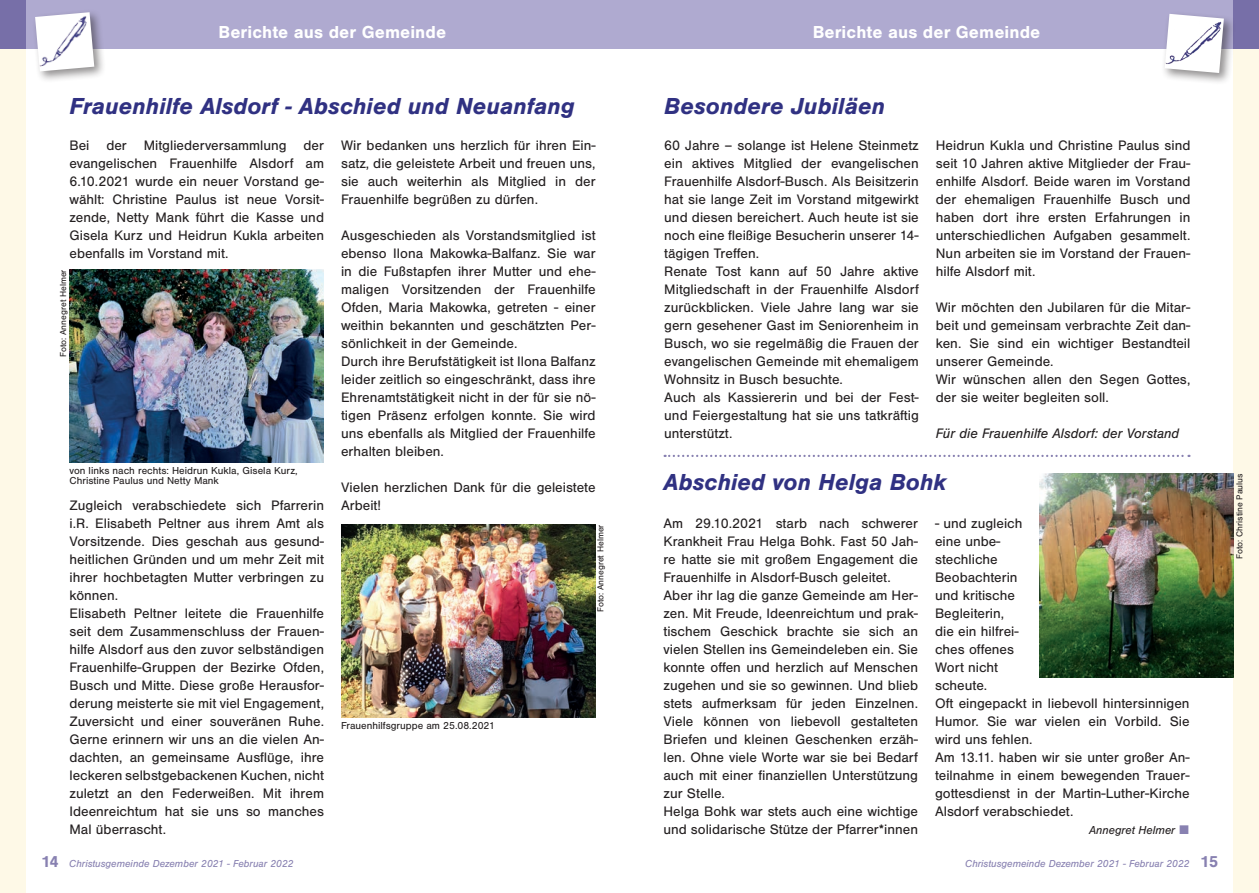
<style>
.page{position:relative;width:1259px;height:893px;background:#fff}
.page>*{position:absolute;margin:0;border:0;box-sizing:border-box;transform-origin:0 0}
.t1{font:italic 700 24px "Sans";color:#303182}
.t2{font:700 18px "Sans";letter-spacing:.005em;color:#fff}
.t3{font:14.25px/18px "Sans";color:#231f20}
.t4{font:italic 14.25px "Sans";color:#231f20}
.t5{font:italic 12px "Sans";color:#231f20}
.t6{font:10.5px/10.5px "Sans";color:#231f20}
.t7{font:italic 10.5px "Sans";color:#8881b1}
.t8{font:9px "Sans";color:#231f20}
.s1{font-weight:700;font-style:normal;font-size:16.5px}
</style>
<div class="page">
<div style="left:1233px;top:0;width:26px;height:893px;background:#fef9e7"></div>
<div style="left:0;top:0;width:25px;height:893px;background:#fef9e7"></div>
<div style="left:0;top:0;width:629px;height:49px;background:#afaad0"></div>
<div style="left:629px;top:0;width:630px;height:49px;background:#afaad0"></div>
<div style="left:1233px;top:0;width:26px;height:49px;background:#776fa8"></div>
<div style="left:0;top:0;width:25px;height:49px;background:#776fa8"></div>
<img style="left:69px;top:269px;width:255px;height:194px">
<img style="left:341px;top:524px;width:254px;height:194px">
<div style="left:32px;top:9px;width:74px;height:74px;background:#231f20;opacity:.5"></div>
<img style="left:35px;top:12px;width:59px;height:59px">
<div style="left:1161px;top:10px;width:74px;height:75px;background:#231f20;opacity:.5"></div>
<svg style="left:1164px;top:71px;width:60px;height:2px"></svg>
<img style="left:1164px;top:14px;width:60px;height:57px">
<img style="left:1039px;top:473px;width:194px;height:204px">
<svg style="left:664px;top:455px;width:525px;height:2px"></svg>
<p class="t2" style="left:219px;top:22px;width:229px">Berichte aus der Gemeinde</p>
<p class="t2" style="left:813px;top:22px;width:229px">Berichte aus der Gemeinde</p>
<h1 class="t1" style="left:69px;top:92px;width:507px">Frauenhilfe Alsdorf - Abschied und Neuanfang</h1>
<p class="t3" style="left:69px;top:136px;width:256px;text-align:justify">Bei der Mitgliederversammlung der evangelischen Frauenhilfe Alsdorf am 6.10.2021 wurde ein neuer Vorstand ge&shy;wählt: Christine Paulus ist neue Vorsit&shy;zende, Netty Mank führt die Kasse und Gisela Kurz und Heidrun Kukla arbeiten ebenfalls im Vorstand mit.</p>
<p class="t8" style="left:58px;top:357px;width:89px;rotate:-90deg">Foto: Annegret Helmer</p>
<p class="t6" style="left:69px;top:465px;width:230px">von links nach rechts: Heidrun Kukla, Gisela Kurz,<br>Christine Paulus und Netty Mank</p>
<p class="t3" style="left:69px;top:496px;width:256px">Zugleich verabschiedete sich Pfarrerin i.R. Elisabeth Peltner aus ihrem Amt als Vorsitzende. Dies geschah aus gesund&shy;heitlichen Gründen und um mehr Zeit mit ihrer hochbetagten Mutter verbringen zu können.<br>Elisabeth Peltner leitete die Frauenhilfe seit dem Zusammenschluss der Frauen&shy;hilfe Alsdorf aus den zuvor selbständigen Frauenhilfe-Gruppen der Bezirke Ofden, Busch und Mitte. Diese große Herausfor&shy;derung meisterte sie mit viel Engagement, Zuversicht und einer souveränen Ruhe.<br>Gerne erinnern wir uns an die vielen An&shy;dachten, an gemeinsame Ausflüge, ihre leckeren selbstgebackenen Kuchen, nicht zuletzt an den Federweißen. Mit ihrem Ideenreichtum hat sie uns so manches Mal überrascht.</p>
<p class="t3" style="left:341px;top:136px;width:256px;text-align:justify">Wir bedanken uns herzlich für ihren Ein&shy;satz, die geleistete Arbeit und freuen uns, sie auch weiterhin als Mitglied in der Frauenhilfe begrüßen zu dürfen.</p>
<p class="t3" style="left:341px;top:226px;width:256px">Ausgeschieden als Vorstandsmitglied ist ebenso Ilona Makowka-Balfanz. Sie war in die Fußstapfen ihrer Mutter und ehe&shy;maligen Vorsitzenden der Frauenhilfe Ofden, Maria Makowka, getreten - einer weithin bekannten und geschätzten Per&shy;sönlichkeit in der Gemeinde.<br>Durch ihre Berufstätigkeit ist Ilona Balfanz leider zeitlich so eingeschränkt, dass ihre Ehrenamtstätigkeit nicht in der für sie nö&shy;tigen Präsenz erfolgen konnte. Sie wird uns ebenfalls als Mitglied der Frauenhilfe erhalten bleiben.</p>
<p class="t3" style="left:341px;top:478px;width:256px">Vielen herzlichen Dank für die geleistete<br>Arbeit!</p>
<p class="t6" style="left:341px;top:720px;width:155px">Frauenhilfsgruppe am 25.08.2021</p>
<p class="t8" style="left:595px;top:612px;width:89px;rotate:-90deg">Foto: Annegret Helmer</p>
<h1 class="t1" style="left:664px;top:92px;width:222px">Besondere Jubiläen</h1>
<p class="t3" style="left:664px;top:136px;width:256px">60 Jahre – solange ist Helene Steinmetz ein aktives Mitglied der evangelischen Frauenhilfe Alsdorf-Busch. Als Beisitzerin hat sie lange Zeit im Vorstand mitgewirkt und diesen bereichert. Auch heute ist sie noch eine fleißige Besucherin unserer 14- tägigen Treffen.<br>Renate Tost kann auf 50 Jahre aktive Mitgliedschaft in der Frauenhilfe Alsdorf zurückblicken. Viele Jahre lang war sie gern gesehener Gast im Seniorenheim in Busch, wo sie regelmäßig die Frauen der evangelischen Gemeinde mit ehemaligem Wohnsitz in Busch besuchte.<br>Auch als Kassiererin und bei der Fest&shy;und Feiergestaltung hat sie uns tatkräftig unterstützt.</p>
<p class="t3" style="left:936px;top:136px;width:256px;text-align:justify">Heidrun Kukla und Christine Paulus sind seit 10 Jahren aktive Mitglieder der Frau&shy;enhilfe Alsdorf. Beide waren im Vorstand der ehemaligen Frauenhilfe Busch und haben dort ihre ersten Erfahrungen in unterschiedlichen Aufgaben gesammelt.<br>Nun arbeiten sie im Vorstand der Frauen&shy;hilfe Alsdorf mit.</p>
<p class="t3" style="left:936px;top:298px;width:256px">Wir möchten den Jubilaren für die Mitar&shy;beit und gemeinsam verbrachte Zeit dan&shy;ken. Sie sind ein wichtiger Bestandteil unserer Gemeinde.<br>Wir wünschen allen den Segen Gottes, der sie weiter begleiten soll.</p>
<p class="t4" style="left:936px;top:425px;width:245px">Für die Frauenhilfe Alsdorf: der Vorstand</p>
<h1 class="t1" style="left:663px;top:468px;width:285px">Abschied von Helga Bohk</h1>
<p class="t3" style="left:663px;top:514px;width:256px">Am 29.10.2021 starb nach schwerer Krankheit Frau Helga Bohk. Fast 50 Jah&shy;re hatte sie mit großem Engagement die Frauenhilfe in Alsdorf-Busch geleitet.<br>Aber ihr lag die ganze Gemeinde am Her&shy;zen. Mit Freude, Ideenreichtum und prak&shy;tischem Geschick brachte sie sich an vielen Stellen ins Gemeindeleben ein. Sie konnte offen und herzlich auf Menschen zugehen und sie so gewinnen. Und blieb stets aufmerksam für jeden Einzelnen.<br>Viele können von liebevoll gestalteten Briefen und kleinen Geschenken erzäh&shy;len. Ohne viele Worte war sie bei Bedarf auch mit einer finanziellen Unterstützung zur Stelle.<br>Helga Bohk war stets auch eine wichtige und solidarische Stütze der Pfarrer*innen</p>
<p class="t3" style="left:935px;top:514px;width:256px">- und zugleich<br>eine unbe-<br>stechliche<br>Beobachterin<br>und kritische<br>Begleiterin,<br>die ein hilfrei-<br>ches offenes<br>Wort nicht<br>scheute.<br>Oft eingepackt in liebevoll hintersinnigen<br>Humor. Sie war vielen ein Vorbild. Sie wird uns fehlen.<br>Am 13.11. haben wir sie unter großer An&shy;teilnahme in einem bewegenden Trauer&shy;gottesdienst in der Martin-Luther-Kirche<br>Alsdorf verabschiedet.</p>
<p class="t5" style="left:1089px;top:823px;width:88px">Annegret Helmer</p>
<p class="t7" style="left:41px;top:857px;width:254px"><span class="s1">14</span> Christusgemeinde Dezember 2021 - Februar 2022</p>
<p class="t7" style="left:965px;top:857px;width:254px">Christusgemeinde Dezember 2021 - Februar 2022 <span class="s1">15</span></p>
<p class="t8" style="left:1234px;top:559px;width:87px;rotate:-90deg">Foto: Christine Paulus</p>
</div>
